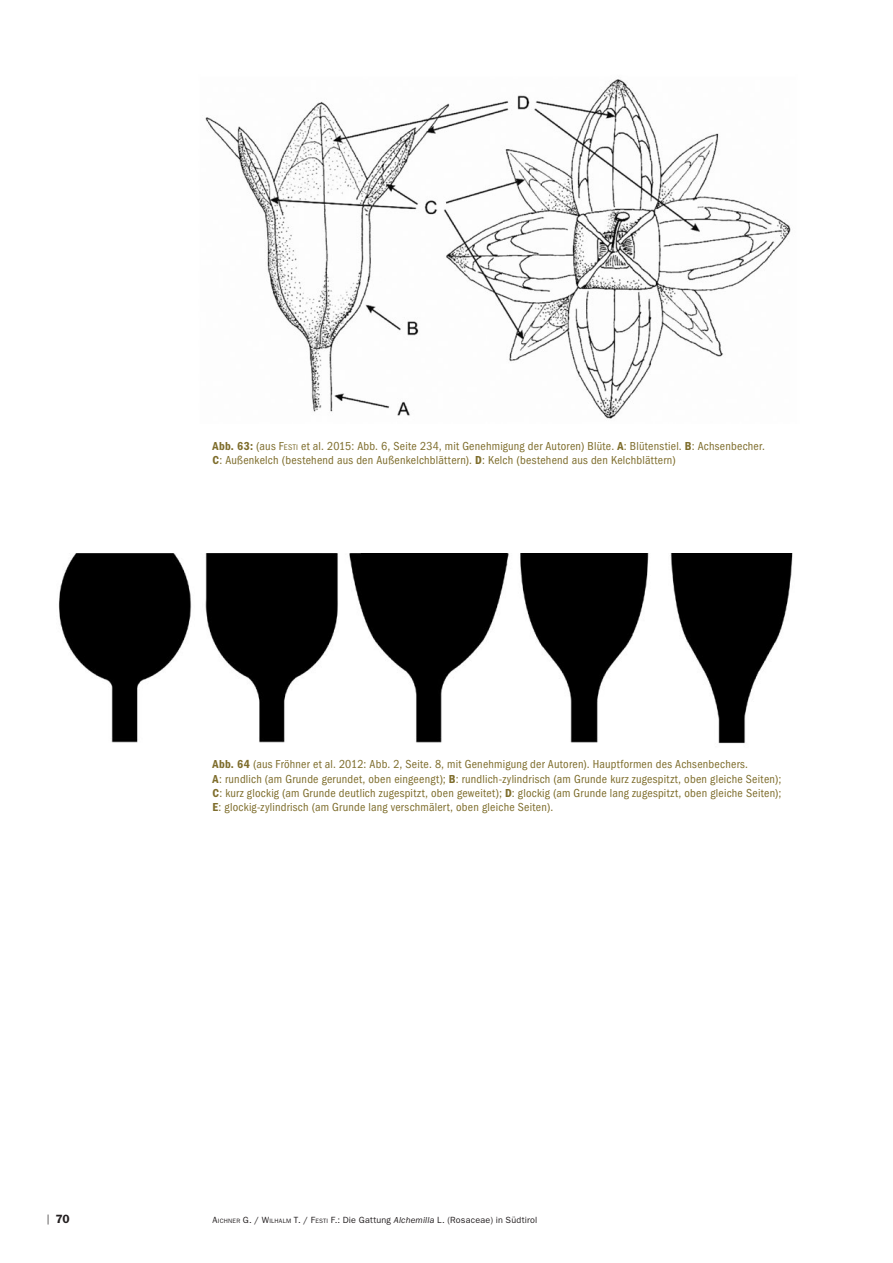
<style>
.page{position:relative;width:893px;height:1263px;background:#fff}
.page>*{position:absolute;margin:0;border:0;box-sizing:border-box;transform-origin:0 0}
.t1{font:condensed 12px/14.2px "ITC Franklin Gothic Std";letter-spacing:.02em;color:#7e6d2c}
.t2{font:600 12px "ITC Franklin Gothic Std";color:#231f20}
.t3{font:9px "ITC Franklin Gothic Std";letter-spacing:.02em;color:#231f20}
.s1{font-family:"ITC Franklin Gothic Std Dm Cd";font-stretch:normal}
.s2{font-style:inherit}
.s3{font-size:8.4px}
.s4{font-family:"PT Serif";font-weight:400}
.s5{font-size:6.3px}
.s6{font-style:italic}
</style>
<div class="page">
<img style="left:205px;top:79px;width:586px;height:340px">
<img style="left:58px;top:554px;width:735px;height:190px">
<p class="t1" style="left:213px;top:439px;width:554px"><span class="s1">Abb. 63:</span> (aus <span class="s2">F</span><span class="s3">esti</span> et al. 2015: Abb. 6, Seite 234, mit Genehmigung der Autoren) Blüte. <span class="s1">A</span>: Blütenstiel. <span class="s1">B</span>: Achsenbecher.<br><span class="s1">C</span>: Außenkelch (bestehend aus den Außenkelchblättern). <span class="s1">D</span>: Kelch (bestehend aus den Kelchblättern)</p>
<p class="t1" style="left:213px;top:757px;width:570px"><span class="s1">Abb. 64</span> (aus Fröhner et al. 2012: Abb. 2, Seite. 8, mit Genehmigung der Autoren). Hauptformen des Achsenbechers.<br><span class="s1">A</span>: rundlich (am Grunde gerundet, oben eingeengt); <span class="s1">B</span>: rundlich-zylindrisch (am Grunde kurz zugespitzt, oben gleiche Seiten); <span class="s1">C</span>: kurz glockig (am Grunde deutlich zugespitzt, oben geweitet); <span class="s1">D</span>: glockig (am Grunde lang zugespitzt, oben gleiche Seiten); <span class="s1">E</span>: glockig-zylindrisch (am Grunde lang verschmälert, oben gleiche Seiten).</p>
<p class="t2" style="left:47px;top:1211px;width:25px"><span class="s4">|</span> 70</p>
<p class="t3" style="left:213px;top:1214px;width:326px"><span class="s2">A</span><span class="s5">ICHNER</span> <span class="s2">G. / W</span><span class="s5">ILHALM</span> <span class="s2">T. / F</span><span class="s5">ESTI</span> <span class="s2">F.</span>: Die Gattung <span class="s6">Alchemilla</span> L. (Rosaceae) in Südtirol</p>
</div>
